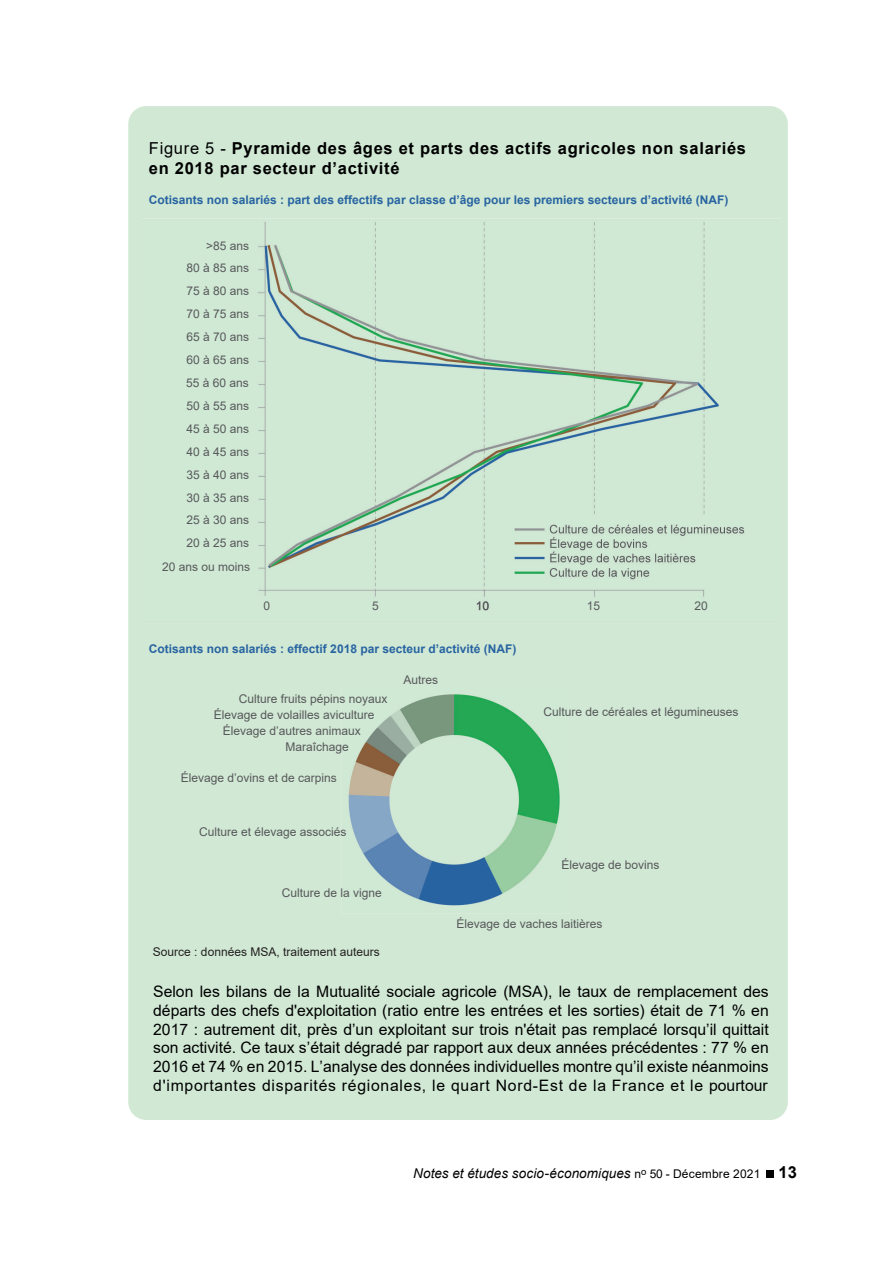
<style>
.page{position:relative;width:893px;height:1263px;background:#fff}
.page>*{position:absolute;margin:0;border:0;box-sizing:border-box;transform-origin:0 0}
.t1{font:700 16.5px/19.8px "Arial";letter-spacing:.045em;color:#000001}
.t2{font:15.75px/18.9px "Arial";letter-spacing:.045em;color:#000001;text-align:justify}
.t3{font:italic 13.5px "Arial";letter-spacing:.005em;color:#000001}
.t4{font:12px "Arial";color:#57585a}
.t5{font:700 12px "Arial";color:#2864a1}
.t6{font:12px "Arial";color:#231f20}
.s1{font-weight:400}
.s2{font-style:normal;font-size:12px}
.s3{font-weight:700;font-style:normal;font-size:16.5px}
</style>
<div class="page">
<img style="left:143px;top:218px;width:638px;height:405px">
<img style="left:341px;top:686px;width:228px;height:228px">
<div style="left:766px;top:1170px;width:8px;height:8px;background:#000001"></div>
<p class="t1" style="left:149px;top:139px;width:599px"><span class="s1">Figure 5 -</span> Pyramide des âges et parts des actifs agricoles non salariés en 2018 par secteur d’activité</p>
<p class="t5" style="left:149px;top:191px;width:581px">Cotisants non salariés : part des effectifs par classe d’âge pour les premiers secteurs d’activité (NAF)</p>
<p class="t4" style="left:206px;top:237px;width:45px">&gt;85 ans</p>
<p class="t4" style="left:186px;top:260px;width:64px">80 à 85 ans</p>
<p class="t4" style="left:186px;top:282px;width:64px">75 à 80 ans</p>
<p class="t4" style="left:186px;top:305px;width:64px">70 à 75 ans</p>
<p class="t4" style="left:186px;top:329px;width:64px">65 à 70 ans</p>
<p class="t4" style="left:186px;top:352px;width:64px">60 à 65 ans</p>
<p class="t4" style="left:186px;top:374px;width:64px">55 à 60 ans</p>
<p class="t4" style="left:186px;top:398px;width:64px">50 à 55 ans</p>
<p class="t4" style="left:186px;top:420px;width:64px">45 à 50 ans</p>
<p class="t4" style="left:186px;top:443px;width:64px">40 à 45 ans</p>
<p class="t4" style="left:186px;top:466px;width:64px">35 à 40 ans</p>
<p class="t4" style="left:186px;top:489px;width:64px">30 à 35 ans</p>
<p class="t4" style="left:186px;top:512px;width:64px">25 à 30 ans</p>
<p class="t4" style="left:186px;top:535px;width:64px">20 à 25 ans</p>
<p class="t4" style="left:162px;top:558px;width:90px">20 ans ou moins</p>
<p class="t4" style="left:263px;top:597px;width:8px">0</p>
<p class="t4" style="left:372px;top:597px;width:8px">5</p>
<p class="t4" style="left:587px;top:597px;width:15px">15</p>
<p class="t4" style="left:694px;top:597px;width:15px">20</p>
<p class="t4" style="left:476px;top:597px;width:15px">10</p>
<p class="t5" style="left:149px;top:640px;width:369px">Cotisants non salariés : effectif 2018 par secteur d’activité (NAF)</p>
<p class="t4" style="left:239px;top:691px;width:150px">Culture fruits pépins noyaux</p>
<p class="t4" style="left:214px;top:706px;width:162px">Élevage de volailles aviculture</p>
<p class="t4" style="left:223px;top:722px;width:140px">Élevage d’autres animaux</p>
<p class="t4" style="left:285px;top:738px;width:65px">Maraîchage</p>
<p class="t4" style="left:181px;top:769px;width:158px">Élevage d’ovins et de carpins</p>
<p class="t4" style="left:403px;top:671px;width:36px">Autres</p>
<p class="t4" style="left:199px;top:823px;width:149px">Culture et élevage associés</p>
<p class="t4" style="left:282px;top:885px;width:102px">Culture de la vigne</p>
<p class="t6" style="left:153px;top:944px;width:228px">Source : données MSA, traitement auteurs</p>
<p class="t4" style="left:544px;top:703px;width:196px">Culture de céréales et légumineuses</p>
<p class="t4" style="left:561px;top:857px;width:100px">Élevage de bovins</p>
<p class="t4" style="left:456px;top:916px;width:148px">Élevage de vaches laitières</p>
<p class="t2" style="left:153px;top:982px;width:617px">Selon les bilans de la Mutualité sociale agricole (MSA), le taux de remplacement des départs des chefs d'exploitation (ratio entre les entrées et les sorties) était de 71 % en 2017 : autrement dit, près d’un exploitant sur trois n'était pas remplacé lorsqu’il quittait son activité. Ce taux s’était dégradé par rapport aux deux années précédentes : 77 % en 2016 et 74 % en 2015. L’analyse des données individuelles montre qu’il existe néanmoins d'importantes disparités régionales, le quart Nord-Est de la France et le pourtour</p>
<p class="t3" style="left:413px;top:1164px;width:385px">Notes et études socio-économiques <span class="s2">n</span><sup>o</sup> <span class="s2">50 - Décembre 2021</span> <span class="s3">13</span></p>
</div>
